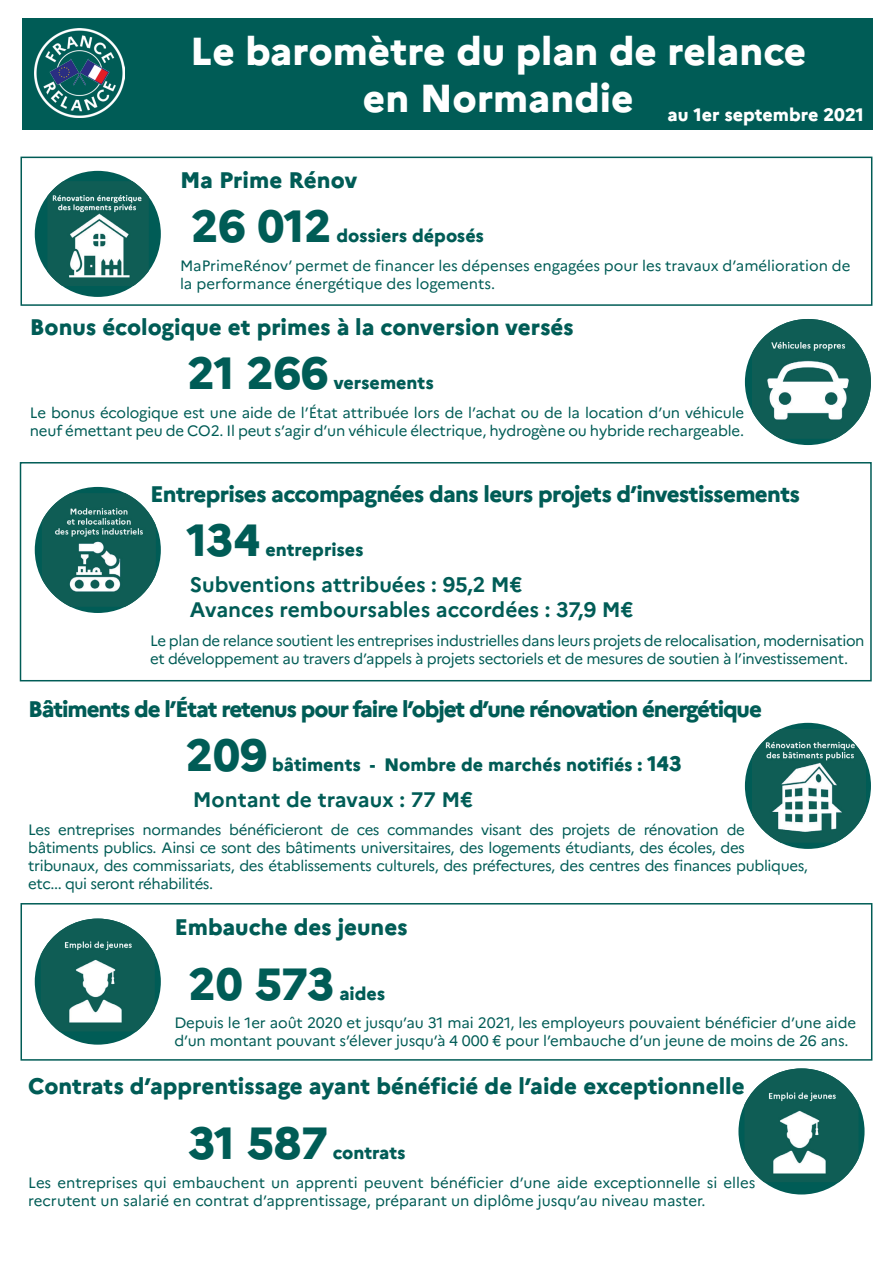
<style>
.page{position:relative;width:893px;height:1263px;background:#fff}
.page>*{position:absolute;margin:0;border:0;box-sizing:border-box;transform-origin:0 0}
.t1{font:800 45px "Marianne";color:#005c56}
.t2{font:800 39px/46.8px "Marianne";color:#fff;text-align:center}
.t3{font:800 22.5px "Marianne";color:#005c56}
.t4{font:800 22.5px "Marianne";letter-spacing:-.05em;color:#005c56}
.t5{font:800 22.5px "Marianne";letter-spacing:-.02em;color:#005c56}
.t6{font:700 21px/25.2px "Marianne";color:#005c56}
.t7{font:800 18px "Marianne";color:#005c56}
.t8{font:800 18px "Marianne";color:#fff}
.t9{font:15px/18px "Marianne";letter-spacing:-.02em;color:#005c56}
.t10{font:15px/18px "Marianne";color:#005c56}
.s1{font-size:21px}
</style>
<div class="page">
<div style="left:21px;top:157px;width:851px;height:149px;border:2px solid #005c56"></div>
<div style="left:22px;top:18px;width:850px;height:112px;background:#005c56"></div>
<div style="left:35px;top:171px;width:126px;height:126px;background:#005c56;border-radius:50%"></div>
<img style="left:47px;top:181px;width:102px;height:105px">
<div style="left:745px;top:319px;width:126px;height:126px;background:#005c56;border-radius:50%"></div>
<img style="left:752px;top:319px;width:119px;height:120px">
<div style="left:20px;top:462px;width:852px;height:219px;border:2px solid #005c56"></div>
<div style="left:21px;top:903px;width:851px;height:158px;border:2px solid #005c56"></div>
<div style="left:35px;top:487px;width:126px;height:126px;background:#005c56;border-radius:50%"></div>
<img style="left:42px;top:493px;width:114px;height:114px">
<div style="left:745px;top:723px;width:126px;height:126px;background:#005c56;border-radius:50%"></div>
<img style="left:752px;top:729px;width:114px;height:114px">
<div style="left:35px;top:918px;width:126px;height:127px;background:#005c56;border-radius:50%"></div>
<img style="left:41px;top:918px;width:114px;height:113px">
<div style="left:738px;top:1068px;width:126px;height:126px;background:#005c56;border-radius:50%"></div>
<img style="left:744px;top:1068px;width:114px;height:114px">
<img style="left:35px;top:29px;width:89px;height:89px">
<h2 class="t2" style="left:190px;top:28px;width:617px">Le baromètre du plan de relance en Normandie</h2>
<p class="t8" style="left:668px;top:104px;width:198px">au 1er septembre 2021</p>
<h3 class="t3" style="left:180px;top:166px;width:178px">Ma Prime Rénov</h3>
<h1 class="t1" style="left:191px;top:199px;width:142px">26 012</h1>
<p class="t7" style="left:336px;top:225px;width:149px">dossiers déposés</p>
<p class="t10" style="left:180px;top:257px;width:672px">MaPrimeRénov’ permet de financer les dépenses engagées pour les travaux d’amélioration de la performance énergétique des logements.</p>
<h3 class="t3" style="left:30px;top:313px;width:546px">Bonus écologique et primes à la conversion versés</h3>
<h1 class="t1" style="left:188px;top:346px;width:142px">21 266</h1>
<p class="t7" style="left:334px;top:372px;width:102px">versements</p>
<p class="t9" style="left:30px;top:403px;width:716px">Le bonus écologique est une aide de l’État attribuée lors de l’achat ou de la location d’un véhicule neuf émettant peu de CO2. Il peut s’agir d’un véhicule électrique, hydrogène ou hybride rechargeable.</p>
<h3 class="t5" style="left:150px;top:480px;width:651px">Entreprises accompagnées dans leurs projets d’investissements</h3>
<h1 class="t1" style="left:187px;top:513px;width:75px">134</h1>
<p class="t7" style="left:265px;top:539px;width:100px">entreprises</p>
<h3 class="t6" style="left:190px;top:572px;width:445px">Subventions attribuées : 95,2 M€<br>Avances remboursables accordées : 37,9 M€</h3>
<p class="t9" style="left:150px;top:632px;width:716px">Le plan de relance soutient les entreprises industrielles dans leurs projets de relocalisation, modernisation et développement au travers d’appels à projets sectoriels et de mesures de soutien à l’investissement.</p>
<h3 class="t4" style="left:28px;top:695px;width:735px">Bâtiments de l’État retenus pour faire l’objet d’une rénovation énergétique</h3>
<h1 class="t1" style="left:186px;top:727px;width:83px">209</h1>
<p class="t7" style="left:272px;top:753px;width:411px">bâtiments - Nombre de marchés notifiés : <span class="s1">143</span></p>
<h3 class="t6" style="left:193px;top:786px;width:282px">Montant de travaux : 77 M€</h3>
<p class="t9" style="left:28px;top:821px;width:781px">Les entreprises normandes bénéficieront de ces commandes visant des projets de rénovation de bâtiments publics. Ainsi ce sont des bâtiments universitaires, des logements étudiants, des écoles, des tribunaux, des commissariats, des établissements culturels, des préfectures, des centres des finances publiques, etc... qui seront réhabilités.</p>
<h3 class="t3" style="left:174px;top:913px;width:235px">Embauche des jeunes</h3>
<h1 class="t1" style="left:189px;top:956px;width:147px">20 573</h1>
<p class="t7" style="left:339px;top:982px;width:47px">aides</p>
<p class="t9" style="left:174px;top:1014px;width:683px">Depuis le 1er août 2020 et jusqu’au 31 mai 2021, les employeurs pouvaient bénéficier d’une aide d’un montant pouvant s’élever jusqu’à 4 000 € pour l’embauche d’un jeune de moins de 26 ans.</p>
<h3 class="t3" style="left:28px;top:1073px;width:718px">Contrats d’apprentissage ayant bénéficié de l’aide exceptionnelle</h3>
<h1 class="t1" style="left:189px;top:1116px;width:141px">31 587</h1>
<p class="t7" style="left:333px;top:1142px;width:74px">contrats</p>
<p class="t10" style="left:28px;top:1174px;width:729px">Les entreprises qui embauchent un apprenti peuvent bénéficier d’une aide exceptionnelle si elles recrutent un salarié en contrat d’apprentissage, préparant un diplôme jusqu’au niveau master.</p>
</div>
